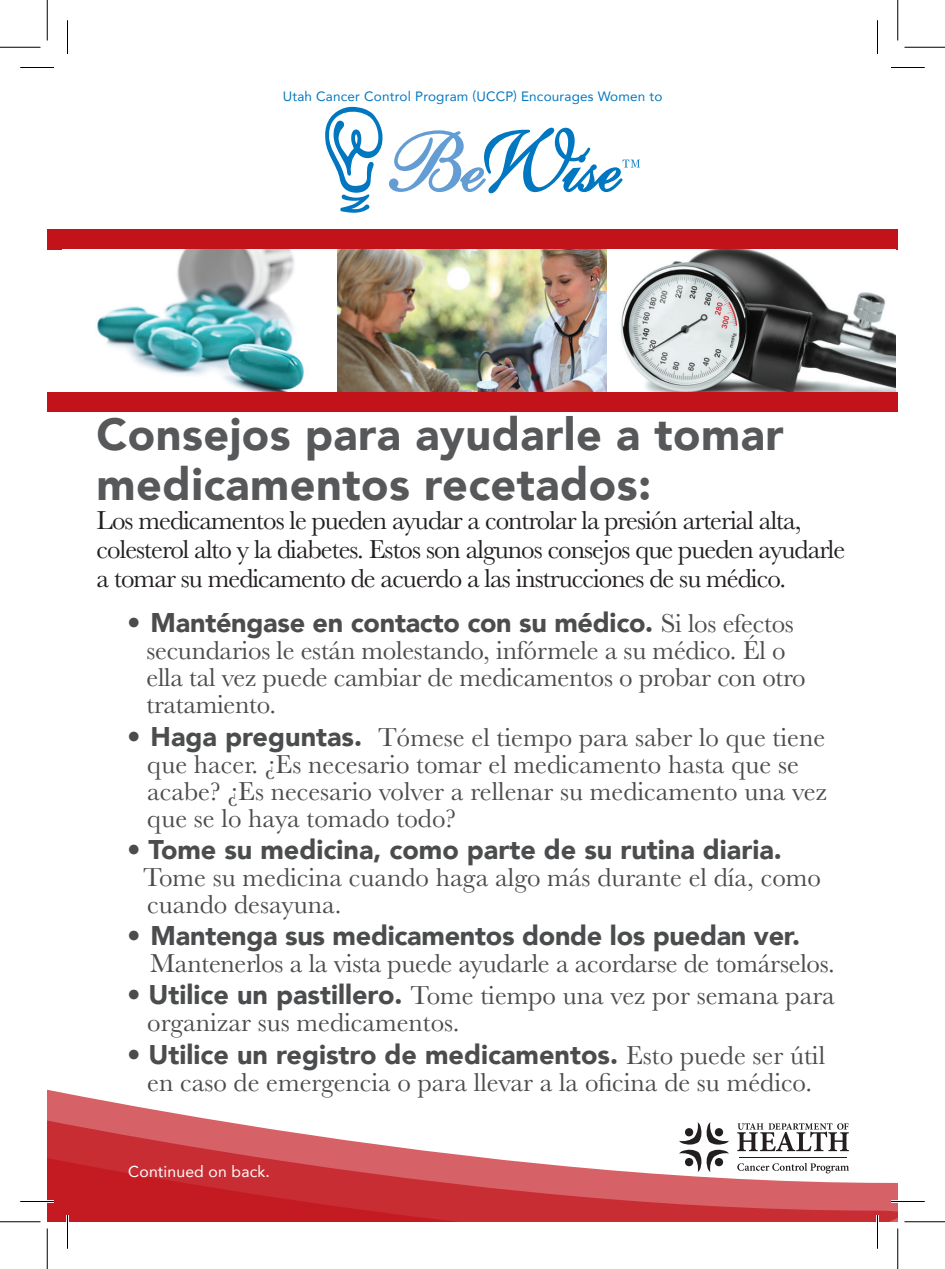
<style>
.page{position:relative;width:945px;height:1269px;background:#fff}
.page>*{position:absolute;margin:0;border:0;box-sizing:border-box;transform-origin:0 0}
.t1{font:900 45px/49.5px "Avenir";letter-spacing:.01em;color:#57585a}
.t2{font:27px/27px "Baskerville";color:#4b4c4d}
.t3{font:27px/29.2px "Baskerville";letter-spacing:-.035em;color:#231f20}
.t4{font:900 27px "Avenir";letter-spacing:-.01em;color:#4b4c4d}
.t5{font:15.75px "Avenir";letter-spacing:.01em;color:#fff}
.t6{font:13.5px "Avenir";letter-spacing:.015em;color:#0077c0}
.s1{font-family:"Baskerville";font-weight:400}
.s2{font-family:"Avenir";font-weight:900}
</style>
<div class="page">
<div style="left:47px;top:230px;width:851px;height:182px;background:#c2121a"></div>
<svg style="left:389px;top:128px;width:251px;height:65px"></svg>
<svg style="left:325px;top:107px;width:58px;height:106px"></svg>
<svg style="left:47px;top:1092px;width:802px;height:37px"></svg>
<svg style="left:47px;top:1129px;width:851px;height:93px"></svg>
<div style="left:47px;top:250px;width:291px;height:142px;background:#fff"></div>
<img style="left:97px;top:250px;width:241px;height:142px">
<img style="left:338px;top:250px;width:270px;height:142px">
<svg style="left:608px;top:250px;width:290px;height:142px"></svg>
<hr style="left:20px;top:1200px;width:34px;height:3px;background:#fff">
<hr style="left:891px;top:1200px;width:34px;height:3px;background:#fff">
<hr style="left:66px;top:1215px;width:3px;height:34px;background:#fff">
<hr style="left:876px;top:1215px;width:3px;height:34px;background:#fff">
<hr style="left:20px;top:67px;width:34px;height:1px;background:#000">
<hr style="left:891px;top:67px;width:34px;height:1px;background:#000">
<hr style="left:20px;top:1201px;width:34px;height:1px;background:#000">
<hr style="left:891px;top:1201px;width:34px;height:1px;background:#000">
<hr style="left:67px;top:20px;width:1px;height:34px;background:#000">
<hr style="left:67px;top:1215px;width:1px;height:34px;background:#000">
<hr style="left:877px;top:20px;width:1px;height:34px;background:#000">
<hr style="left:877px;top:1215px;width:1px;height:34px;background:#000">
<hr style="left:0;top:47px;width:40px;height:1px;background:#000">
<hr style="left:904px;top:47px;width:41px;height:1px;background:#000">
<hr style="left:0;top:1221px;width:40px;height:1px;background:#000">
<hr style="left:904px;top:1221px;width:41px;height:1px;background:#000">
<hr style="left:47px;top:0;width:1px;height:40px;background:#000">
<hr style="left:47px;top:1228px;width:1px;height:41px;background:#000">
<hr style="left:897px;top:0;width:1px;height:40px;background:#000">
<hr style="left:897px;top:1228px;width:1px;height:41px;background:#000">
<p class="t6" style="left:283px;top:86px;width:381px">Utah Cancer Control Program (UCCP) Encourages Women to</p>
<h1 class="t1" style="left:97px;top:408px;width:689px">Consejos para ayudarle a tomar medicamentos recetados:</h1>
<p class="t3" style="left:97px;top:506px;width:750px">Los medicamentos le pueden ayudar a controlar la presión arterial alta, colesterol alto y la diabetes. Estos son algunos consejos que pueden ayudarle a tomar su medicamento de acuerdo a las instrucciones de su médico.</p>
<p class="t4" style="left:127px;top:600px;width:668px">• Manténgase en contacto con su médico. <span class="s1">Si los efectos</span></p>
<p class="t2" style="left:146px;top:638px;width:661px">secundarios le están molestando, infórmele a su médico. Él o ella tal vez puede cambiar de medicamentos o probar con otro tratamiento.</p>
<p class="t2" style="left:147px;top:724px;width:682px;text-indent:-20px"><span class="s2">• Haga preguntas.</span> Tómese el tiempo para saber lo que tiene que hacer. ¿Es necesario tomar el medicamento hasta que se acabe? ¿Es necesario volver a rellenar su medicamento una vez que se lo haya tomado todo?</p>
<p class="t4" style="left:127px;top:826px;width:656px">• Tome su medicina, como parte de su rutina diaria.</p>
<p class="t2" style="left:143px;top:864px;width:679px">Tome su medicina cuando haga algo más durante el día, como cuando desayuna.</p>
<p class="t4" style="left:127px;top:913px;width:675px">• Mantenga sus medicamentos donde los puedan ver.</p>
<p class="t2" style="left:150px;top:950px;width:686px">Mantenerlos a la vista puede ayudarle a acordarse de tomárselos.</p>
<p class="t2" style="left:147px;top:983px;width:689px;text-indent:-20px"><span class="s2">• Utilice un pastillero.</span> Tome tiempo una vez por semana para organizar sus medicamentos.</p>
<p class="t4" style="left:127px;top:1031px;width:700px">• Utilice un registro de medicamentos. <span class="s1">Esto puede ser útil</span></p>
<p class="t2" style="left:147px;top:1069px;width:667px">en caso de emergencia o para llevar a la oficina de su médico.</p>
<p class="t5" style="left:128px;top:1159px;width:143px">Continued on back.</p>
</div>
